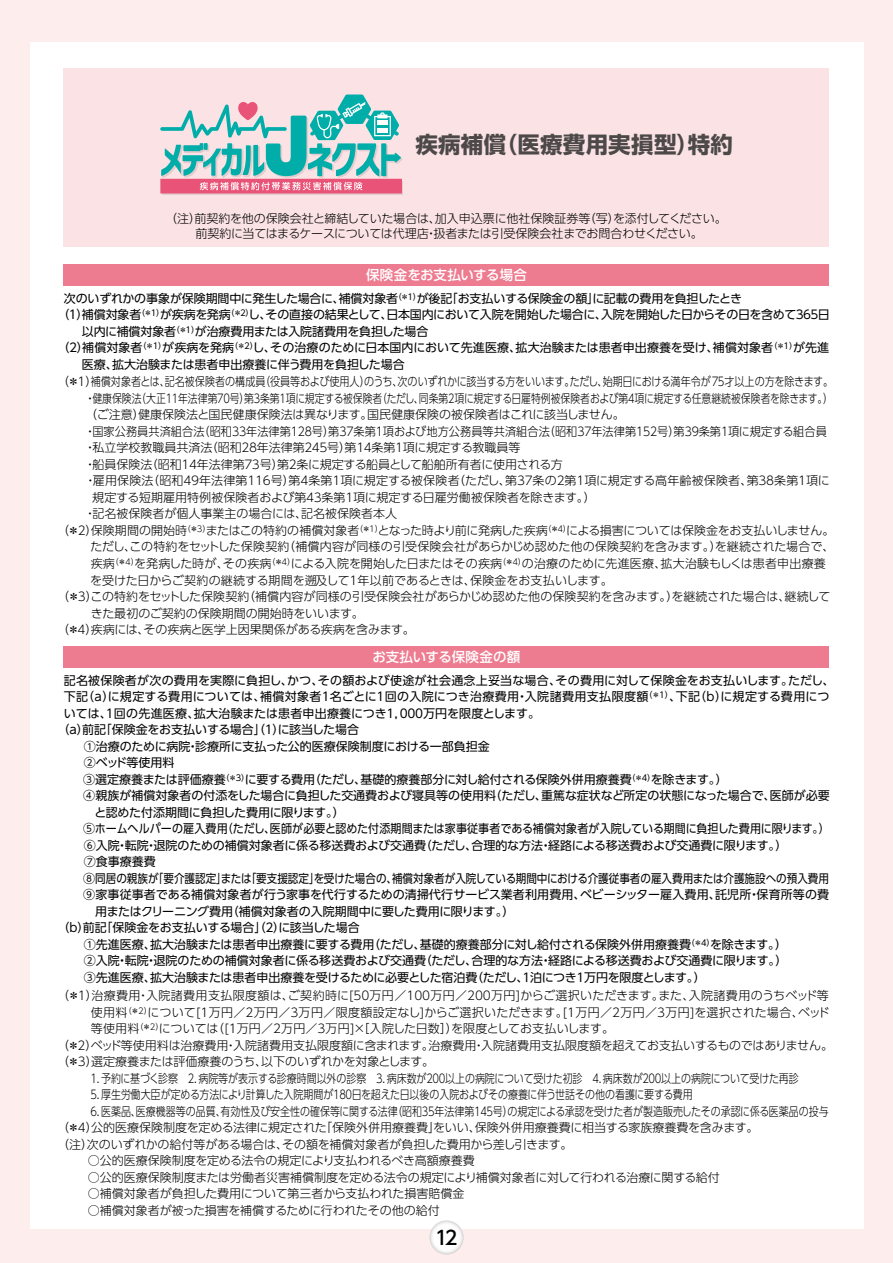
<style>
.page{position:relative;width:893px;height:1263px;background:#fdeeed}
.page>*{position:absolute;margin:0;border:0;box-sizing:border-box;transform-origin:0 0}
.t1{font:700 22.5px "UD Shin Go Pro";letter-spacing:.015em;color:#4c4948}
.t2{font:500 19.2px "UD Shin Go Pro";color:#000}
.t3{font:500 13.5px "UD Shin Go Pro";letter-spacing:.005em;color:#fff}
.t4{font:300 12px "UD Shin Go Pro";color:#000}
.t5{font:12px "UD Shin Go Pro";letter-spacing:-.005em;color:#000}
.t6{font:300 12px/15px "UD Shin Go Pro";letter-spacing:-.02em;color:#000;text-align:center}
.t7{font:300 12px "UD Shin Go Pro";color:#000;scale:.83 1}
.t8{font:12px "UD Shin Go Pro";letter-spacing:-.025em;color:#000}
.t9{font:300 12px "UD Shin Go Pro";letter-spacing:.035em;color:#000}
.t10{font:12px "UD Shin Go Pro";letter-spacing:.025em;color:#000}
.t11{font:12px "UD Shin Go Pro";letter-spacing:.02em;color:#000}
.t12{font:12px "UD Shin Go Pro";letter-spacing:-.03em;color:#000}
.t13{font:300 12px "UD Shin Go Pro";letter-spacing:-.035em;color:#000}
</style>
<div class="page">
<div style="left:30px;top:43px;width:833px;height:1186px;background:#fff"></div>
<div style="left:64px;top:68px;width:765px;height:179px;background:#fbe3e5"></div>
<div style="left:64px;top:646px;width:765px;height:22px;background:#ed7c90"></div>
<div style="left:64px;top:264px;width:765px;height:21px;background:#ed7c90"></div>
<div style="left:162px;top:181px;width:241px;height:13px;background:#e590a3"></div>
<svg style="left:162px;top:190px;width:238px;height:1px"></svg>
<div style="left:160px;top:179px;width:242px;height:14px;border:1px solid #e95377"></div>
<svg style="left:160px;top:95px;width:243px;height:95px"></svg>
<svg style="left:430px;top:1220px;width:34px;height:34px"></svg>
<h1 class="t1" style="left:415px;top:126px;width:319px">疾病補償（医療費用実損型）特約</h1>
<p class="t6" style="left:165px;top:210px;width:563px">（注）前契約を他の保険会社と締結していた場合は、加入申込票に他社保険証券等（写）を添付してください。前契約に当てはまるケースについては代理店・扱者または引受保険会社までお問合わせください。</p>
<p class="t3" style="left:366px;top:264px;width:163px">保険金をお支払いする場合</p>
<p class="t5" style="left:64px;top:288px;width:680px">次のいずれかの事象が保険期間中に発生した場合に、補償対象者<sup>（＊１）</sup>が後記「お支払いする保険金の額」に記載の費用を負担したとき</p>
<p class="t8" style="left:57px;top:305px;width:774px">（１）補償対象者<sup>（＊１）</sup>が疾病を発病<sup>（＊２）</sup>し、その直接の結果として、日本国内において入院を開始した場合に、入院を開始した日からその日を含めて３６５日</p>
<p class="t5" style="left:82px;top:321px;width:348px">以内に補償対象者<sup>（＊１）</sup>が治療費用または入院諸費用を負担した場合</p>
<p class="t5" style="left:57px;top:338px;width:773px">（２）補償対象者<sup>（＊１）</sup>が疾病を発病<sup>（＊２）</sup>し、その治療のために日本国内において先進医療、拡大治験または患者申出療養を受け、補償対象者<sup>（＊１）</sup>が先進</p>
<p class="t5" style="left:82px;top:354px;width:324px">医療、拡大治験または患者申出療養に伴う費用を負担した場合</p>
<p class="t6" style="left:57px;top:374px;width:777px">（＊１）補償対象者とは、記名被保険者の構成員（役員等および使用人）のうち、次のいずれかに該当する方をいいます。ただし、始期日における満年令が７５才以上の方を除きます。</p>
<p class="t6" style="left:84px;top:390px;width:750px">・健康保険法（大正１１年法律第７０号）第３条第１項に規定する被保険者（ただし、同条第２項に規定する日雇特例被保険者および第４項に規定する任意継続被保険者を除きます。）</p>
<p class="t4" style="left:64px;top:405px;width:563px">　　 （ご注意）健康保険法と国民健康保険法は異なります。国民健康保険の被保険者はこれに該当しません。</p>
<p class="t4" style="left:84px;top:422px;width:744px">・国家公務員共済組合法（昭和３３年法律第１２８号）第３７条第１項および地方公務員等共済組合法（昭和３７年法律第１５２号）第３９条第１項に規定する組合員</p>
<p class="t4" style="left:84px;top:438px;width:438px">・私立学校教職員共済法（昭和２８年法律第２４５号）第１４条第１項に規定する教職員等</p>
<p class="t13" style="left:84px;top:455px;width:480px">・船員保険法（昭和１４年法律第７３号）第２条に規定する船員として船舶所有者に使用される方</p>
<p class="t6" style="left:84px;top:473px;width:747px">・雇用保険法（昭和４９年法律第１１６号）第４条第１項に規定する被保険者（ただし、第３７条の２第１項に規定する高年齢被保険者、第３８条第１項に</p>
<p class="t4" style="left:92px;top:488px;width:505px">規定する短期雇用特例被保険者および第４３条第１項に規定する日雇労働被保険者を除きます。）</p>
<p class="t4" style="left:84px;top:504px;width:315px">・記名被保険者が個人事業主の場合には、記名被保険者本人</p>
<p class="t4" style="left:57px;top:521px;width:779px">（＊２）保険期間の開始時<sup>（＊３）</sup>またはこの特約の補償対象者<sup>（＊１）</sup>となった時より前に発病した疾病<sup>（＊４）</sup>による損害については保険金をお支払いしません。</p>
<p class="t4" style="left:90px;top:537px;width:746px">ただし、この特約をセットした保険契約（補償内容が同様の引受保険会社があらかじめ認めた他の保険契約を含みます。）を継続された場合で、</p>
<p class="t4" style="left:91px;top:554px;width:737px">疾病<sup>（＊４）</sup>を発病した時が、その疾病<sup>（＊４）</sup>による入院を開始した日またはその疾病<sup>（＊４）</sup>の治療のために先進医療、拡大治験もしくは患者申出療養</p>
<p class="t4" style="left:90px;top:570px;width:524px">を受けた日からご契約の継続する期間を遡及して１年以前であるときは、保険金をお支払いします。</p>
<p class="t4" style="left:57px;top:587px;width:775px">（＊３）この特約をセットした保険契約（補償内容が同様の引受保険会社があらかじめ認めた他の保険契約を含みます。）を継続された場合は、継続して</p>
<p class="t4" style="left:91px;top:603px;width:275px">きた最初のご契約の保険期間の開始時をいいます。</p>
<p class="t4" style="left:57px;top:620px;width:359px">（＊４）疾病には、その疾病と医学上因果関係がある疾病を含みます。</p>
<p class="t3" style="left:372px;top:646px;width:149px">お支払いする保険金の額</p>
<p class="t11" style="left:64px;top:671px;width:772px">記名被保険者が次の費用を実際に負担し、かつ、その額および使途が社会通念上妥当な場合、その費用に対して保険金をお支払いします。ただし、</p>
<p class="t10" style="left:64px;top:687px;width:767px">下記（ａ）に規定する費用については、補償対象者１名ごとに１回の入院につき治療費用・入院諸費用支払限度額<sup>（＊１）</sup>、下記（ｂ）に規定する費用につ</p>
<p class="t5" style="left:64px;top:704px;width:478px">いては、１回の先進医療、拡大治験または患者申出療養につき１，０００万円を限度とします。</p>
<p class="t5" style="left:57px;top:720px;width:303px">（ａ）前記「保険金をお支払いする場合（」１）に該当した場合</p>
<p class="t5" style="left:64px;top:737px;width:427px">　 ①治療のために病院・診療所に支払った公的医療保険制度における一部負担金</p>
<p class="t5" style="left:64px;top:753px;width:112px">　 ②ベッド等使用料</p>
<p class="t5" style="left:83px;top:770px;width:646px">③選定療養または評価療養<sup>（＊3）</sup>に要する費用（ただし、基礎的療養部分に対し給付される保険外併用療養費<sup>（＊4）</sup>を除きます。）</p>
<p class="t5" style="left:83px;top:786px;width:748px">④親族が補償対象者の付添をした場合に負担した交通費および寝具等の使用料（ただし、重篤な症状など所定の状態になった場合で、医師が必要</p>
<p class="t12" style="left:95px;top:803px;width:252px">と認めた付添期間に負担した費用に限ります。）</p>
<p class="t5" style="left:83px;top:819px;width:748px">⑤ホームヘルパーの雇入費用（ただし、医師が必要と認めた付添期間または家事従事者である補償対象者が入院している期間に負担した費用に限ります。）</p>
<p class="t5" style="left:64px;top:836px;width:725px">　 ⑥入院・転院・退院のための補償対象者に係る移送費および交通費（ただし、合理的な方法・経路による移送費および交通費に限ります。）</p>
<p class="t5" style="left:64px;top:852px;width:93px">　 ⑦食事療養費</p>
<p class="t5" style="left:83px;top:869px;width:747px">⑧同居の親族が「要介護認定」または「要支援認定」を受けた場合の、補償対象者が入院している期間中における介護従事者の雇入費用または介護施設への預入費用</p>
<p class="t5" style="left:83px;top:885px;width:747px">⑨家事従事者である補償対象者が行う家事を代行するための清掃代行サービス業者利用費用、ベビーシッター雇入費用、託児所・保育所等の費</p>
<p class="t12" style="left:95px;top:902px;width:421px">用またはクリーニング費用（補償対象者の入院期間中に要した費用に限ります。）</p>
<p class="t5" style="left:57px;top:918px;width:304px">（ｂ）前記「保険金をお支払いする場合（」２）に該当した場合</p>
<p class="t5" style="left:64px;top:935px;width:725px">　 ①先進医療、拡大治験または患者申出療養に要する費用（ただし、基礎的療養部分に対し給付される保険外併用療養費<sup>（＊4）</sup>を除きます。）</p>
<p class="t5" style="left:64px;top:951px;width:725px">　 ②入院・転院・退院のための補償対象者に係る移送費および交通費（ただし、合理的な方法・経路による移送費および交通費に限ります。）</p>
<p class="t8" style="left:64px;top:968px;width:643px">　 ③先進医療、拡大治験または患者申出療養を受けるために必要とした宿泊費（ただし、１泊につき１万円を限度とします。）</p>
<p class="t9" style="left:57px;top:986px;width:773px">（＊１）治療費用・入院諸費用支払限度額は、ご契約時に[５０万円／１００万円／２００万円]からご選択いただきます。また、入院諸費用のうちベッド等</p>
<p class="t4" style="left:91px;top:1002px;width:741px">使用料<sup>（＊２）</sup>について[１万円／２万円／３万円／限度額設定なし]からご選択いただきます。[１万円／２万円／３万円]を選択された場合、ベッド</p>
<p class="t4" style="left:91px;top:1019px;width:525px">等使用料<sup>（＊２）</sup>については（[１万円／２万円／３万円]×［入院した日数］）を限度としてお支払いします。</p>
<p class="t4" style="left:57px;top:1035px;width:777px">（＊２）ベッド等使用料は治療費用・入院諸費用支払限度額に含まれます。治療費用・入院諸費用支払限度額を超えてお支払いするものではありません。</p>
<p class="t6" style="left:57px;top:1053px;width:379px">（＊3）選定療養または評価療養のうち、以下のいずれかを対象とします。</p>
<p class="t7" style="left:89px;top:1068px;width:857px">１．予約に基づく診察 ２．病院等が表示する診療時間以外の診察 ３．病床数が２００以上の病院について受けた初診　４．病床数が２００以上の病院について受けた再診</p>
<p class="t7" style="left:89px;top:1085px;width:729px">５．厚生労働大臣が定める方法により計算した入院期間が１８０日を超えた日以後の入院およびその療養に伴う世話その他の看護に要する費用</p>
<p class="t7" style="left:89px;top:1101px;width:893px">６．医薬品、医療機器等の品質、有効性及び安全性の確保等に関する法律（昭和３５年法律第１４５号）の規定による承認を受けた者が製造販売したその承認に係る医薬品の投与</p>
<p class="t4" style="left:57px;top:1118px;width:703px">（＊4）公的医療保険制度を定める法律に規定された「保険外併用療養費」をいい、保険外併用療養費に相当する家族療養費を含みます。</p>
<p class="t4" style="left:57px;top:1134px;width:517px">（注）次のいずれかの給付等がある場合は、その額を補償対象者が負担した費用から差し引きます。</p>
<p class="t4" style="left:64px;top:1151px;width:413px">　　○公的医療保険制度を定める法令の規定により支払われるべき高額療養費</p>
<p class="t4" style="left:64px;top:1167px;width:658px">　　○公的医療保険制度または労働者災害補償制度を定める法令の規定により補償対象者に対して行われる治療に関する給付</p>
<p class="t4" style="left:64px;top:1184px;width:402px">　　○補償対象者が負担した費用について第三者から支払われた損害賠償金</p>
<p class="t4" style="left:64px;top:1200px;width:377px">　　○補償対象者が被った損害を補償するために行われたその他の給付</p>
<h2 class="t2" style="left:435px;top:1222px;width:24px">12</h2>
</div>
